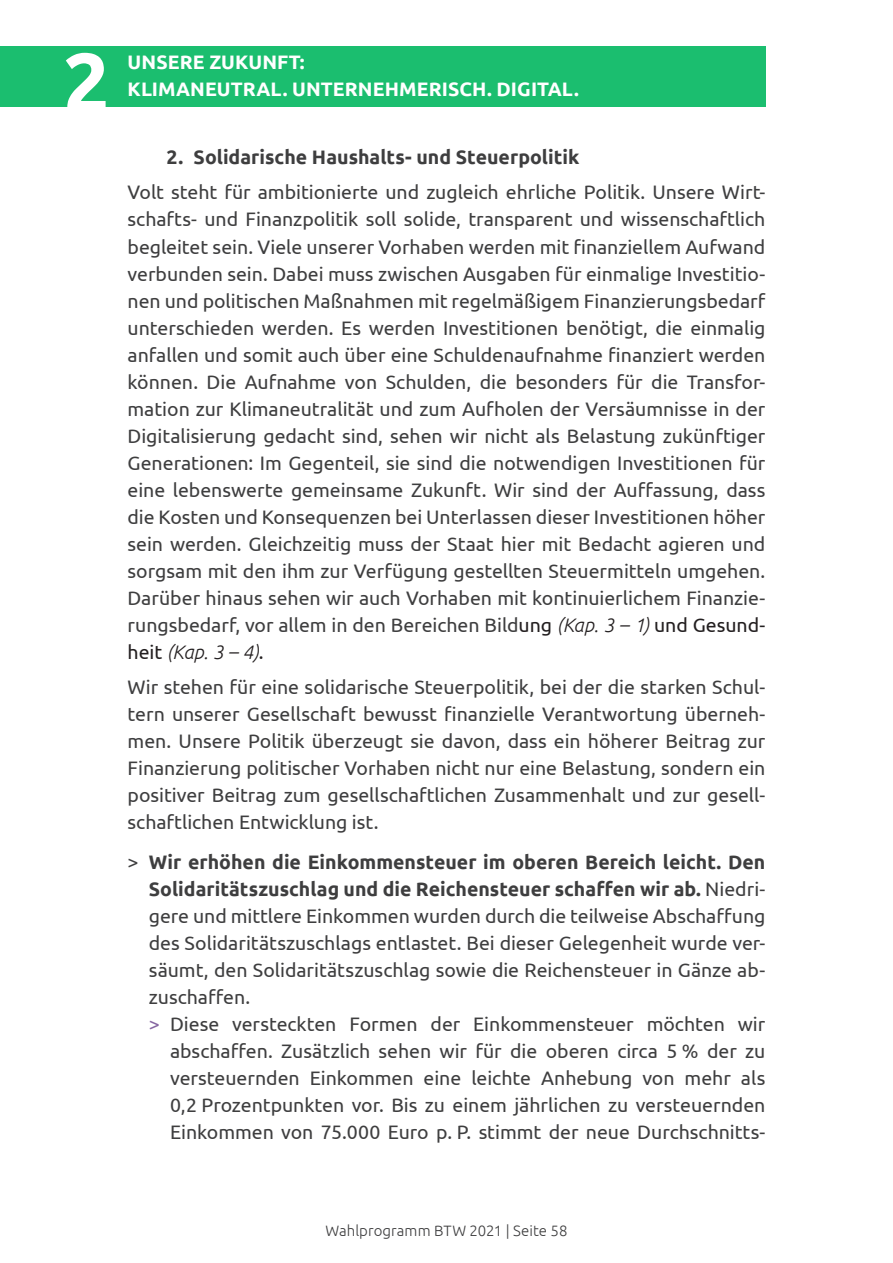
<style>
.page{position:relative;width:893px;height:1263px;background:#fff}
.page>*{position:absolute;margin:0;border:0;box-sizing:border-box;transform-origin:0 0}
.t1{font:700 82.5px "Ubuntu";color:#fff}
.t2{font:19.5px/27px "Ubuntu";color:#3e3e3f;text-align:justify}
.t3{font:700 19.5px "Ubuntu";color:#3e3e3f}
.t4{font:700 19.5px "Ubuntu";letter-spacing:.005em;color:#fff}
.t5{font:300 15px "Ubuntu";letter-spacing:.005em;color:#3e3e3f}
.s1{color:#231f20}
.s2{font-weight:300;font-style:italic;color:#231f20}
.s3{font-weight:400}
.s4{color:#8565a1}
</style>
<div class="page">
<div style="left:0;top:46px;width:765px;height:61px;background:#1bbe6f"></div>
<h1 class="t1" style="left:63px;top:32px;width:48px">2</h1>
<p class="t4" style="left:128px;top:50px;width:178px">UNSERE ZUKUNFT:</p>
<p class="t4" style="left:128px;top:77px;width:453px">KLIMANEUTRAL. UNTERNEHMERISCH. DIGITAL.</p>
<p class="t3" style="left:167px;top:145px;width:414px">2. Solidarische Haushalts- und Steuerpolitik</p>
<p class="t2" style="left:128px;top:178px;width:639px">Volt steht für ambitionierte und zugleich ehrliche Politik. Unsere Wirt&shy;schafts- und Finanzpolitik soll solide, transparent und wissenschaftlich begleitet sein. Viele unserer Vorhaben werden mit finanziellem Aufwand verbunden sein. Dabei muss zwischen Ausgaben für einmalige Investitio&shy;nen und politischen Maßnahmen mit regelmäßigem Finanzierungsbedarf unterschieden werden. Es werden Investitionen benötigt, die einmalig anfallen und somit auch über eine Schuldenaufnahme finanziert werden können. Die Aufnahme von Schulden, die besonders für die Transfor&shy;mation zur Klimaneutralität und zum Aufholen der Versäumnisse in der Digitalisierung gedacht sind, sehen wir nicht als Belastung zukünftiger Generationen: Im Gegenteil, sie sind die notwendigen Investitionen für eine lebenswerte gemeinsame Zukunft. Wir sind der Auffassung, dass die Kosten und Konsequenzen bei Unterlassen dieser Investitionen höher sein werden. Gleichzeitig muss der Staat hier mit Bedacht agieren und sorgsam mit den ihm zur Verfügung gestellten Steuermitteln umgehen.<br>Darüber hinaus sehen wir auch Vorhaben mit kontinuierlichem Finanzie&shy;rungsbedarf, vor allem in den Bereichen Bild<span class="s1">ung</span> <span class="s2">(Kap. 3 – 1)</span> <span class="s1">und Gesund&shy;heit</span> <span class="s2">(Kap. 3 – 4)</span><span class="s1">.</span></p>
<p class="t2" style="left:128px;top:673px;width:639px">Wir stehen für eine solidarische Steuerpolitik, bei der die starken Schul&shy;tern unserer Gesellschaft bewusst finanzielle Verantwortung überneh&shy;men. Unsere Politik überzeugt sie davon, dass ein höherer Beitrag zur Finanzierung politischer Vorhaben nicht nur eine Belastung, sondern ein positiver Beitrag zum gesellschaftlichen Zusammenhalt und zur gesell&shy;schaftlichen Entwicklung ist.</p>
<p class="t3" style="left:128px;top:850px;width:639px"><span class="s3">&gt;</span> Wir erhöhen die Einkommensteuer im oberen Bereich leicht. Den</p>
<p class="t3" style="left:149px;top:877px;width:618px">Solidaritätszuschlag und die Reichensteuer schaffen wir ab. <span class="s3">Niedri-</span></p>
<p class="t2" style="left:149px;top:902px;width:618px">gere und mittlere Einkommen wurden durch die teilweise Abschaffung</p>
<p class="t2" style="left:149px;top:929px;width:618px">des Solidaritätszuschlags entlastet. Bei dieser Gelegenheit wurde ver-</p>
<p class="t2" style="left:149px;top:956px;width:618px">säumt, den Solidaritätszuschlag sowie die Reichensteuer in Gänze ab-</p>
<p class="t2" style="left:149px;top:983px;width:103px">zuschaffen.</p>
<p class="t2" style="left:149px;top:1010px;width:618px"><span class="s4">&gt;</span> Diese versteckten Formen der Einkommensteuer möchten wir</p>
<p class="t2" style="left:170px;top:1037px;width:597px">abschaffen. Zusätzlich sehen wir für die oberen circa 5 % der zu</p>
<p class="t2" style="left:170px;top:1064px;width:597px">versteuernden Einkommen eine leichte Anhebung von mehr als</p>
<p class="t2" style="left:170px;top:1091px;width:597px">0,2 Prozentpunkten vor. Bis zu einem jährlichen zu versteuernden</p>
<p class="t2" style="left:170px;top:1118px;width:597px">Einkommen von 75.000 Euro p. P. stimmt der neue Durchschnitts-</p>
<p class="t5" style="left:325px;top:1221px;width:243px">Wahlprogramm BTW 2021 Seite 58</p>
</div>
